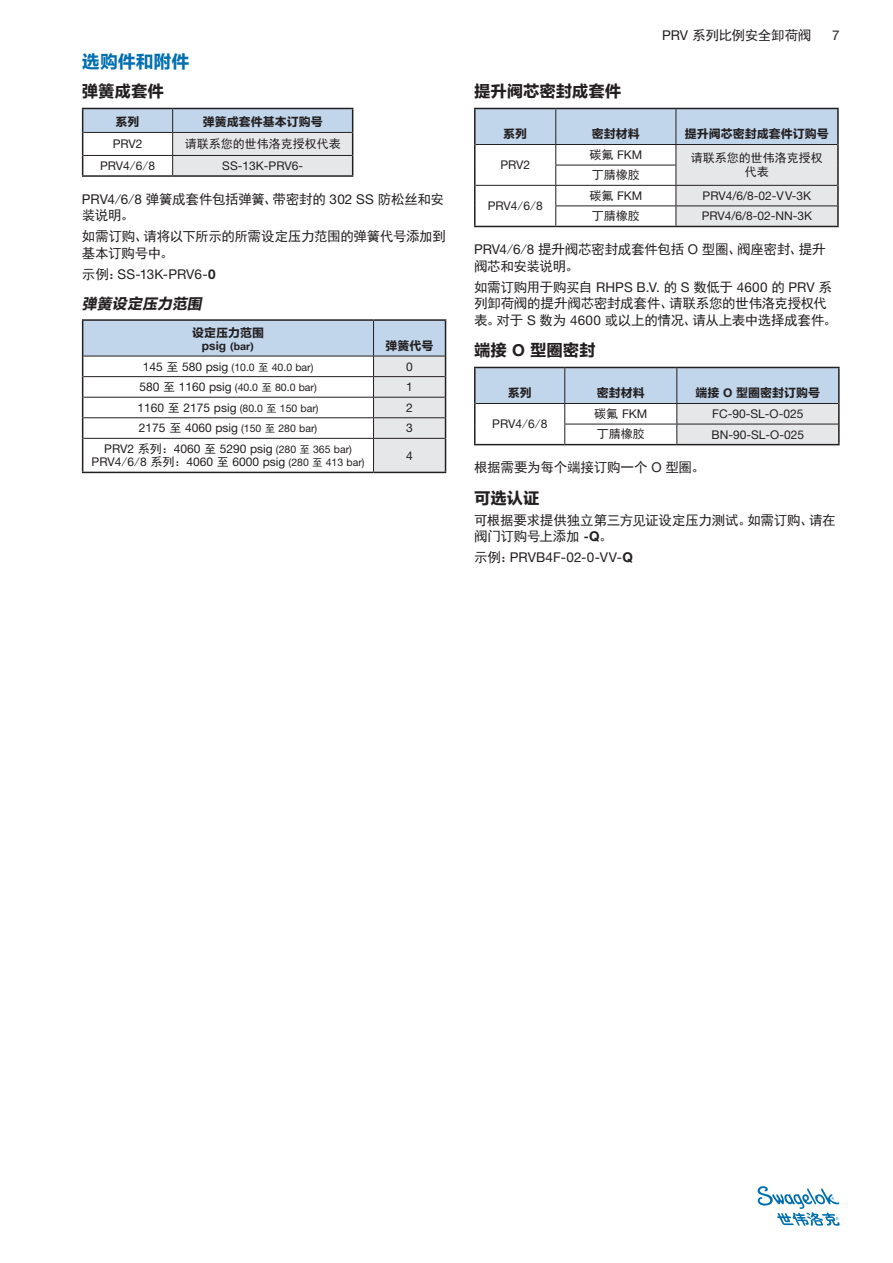
<style>
.page{position:relative;width:893px;height:1263px;background:#fff}
.page>*{position:absolute;margin:0;border:0;box-sizing:border-box;transform-origin:0 0}
.t1{font:700 18px "Sim Hei";letter-spacing:-.01em;color:#006faf}
.t2{font:700 16.5px "Sim Hei";letter-spacing:-.005em;color:#231f20}
.t3{font:italic 700 15px "Sim Hei";color:#231f20}
.t4{font:13.5px/16.5px "Sim Hei";letter-spacing:-.02em;color:#231f20}
.t5{font:13.5px "Helvetica Neue LT Std";letter-spacing:.01em;color:#231f20}
.t6{font:12px/13.5px "Helvetica Neue LT Std";color:#231f20;text-align:center}
.t7{font:700 12px "Sim Hei";color:#231f20}
.t8{font:12px "Sim Hei";color:#231f20}
.t9{font:700 12px "Helvetica Neue LT Std";color:#231f20}
.t10{font:10.5px "Helvetica Neue LT Std";color:#231f20}
.s1{font-family:"Sim Hei"}
.s2{font-family:"Helvetica Neue LT Std"}
.s3{font-weight:700}
.s4{font-family:"Sim Hei";font-size:10.5px}
.s5{font-size:10.5px}
.s6{font-size:12px}
.s7{font-family:"Sim Hei";font-size:12px}
.s8{font-family:"Helvetica Neue LT Std";font-weight:700}
</style>
<div class="page">
<svg style="left:758px;top:1186px;width:82px;height:40px"></svg>
<hr style="left:474px;top:226px;width:82px;height:1px;background:#231f20">
<svg style="left:476px;top:109px;width:361px;height:117px"></svg>
<hr style="left:474px;top:108px;width:82px;height:1px;background:#231f20">
<hr style="left:474px;top:109px;width:2px;height:35px;background:#231f20">
<hr style="left:556px;top:108px;width:120px;height:1px;background:#231f20">
<hr style="left:676px;top:108px;width:163px;height:1px;background:#231f20">
<hr style="left:837px;top:109px;width:2px;height:35px;background:#231f20">
<hr style="left:474px;top:144px;width:2px;height:21px;background:#231f20">
<hr style="left:474px;top:165px;width:2px;height:20px;background:#231f20">
<hr style="left:837px;top:144px;width:2px;height:21px;background:#231f20">
<hr style="left:837px;top:165px;width:2px;height:20px;background:#231f20">
<hr style="left:474px;top:185px;width:2px;height:21px;background:#231f20">
<hr style="left:474px;top:206px;width:2px;height:20px;background:#231f20">
<hr style="left:837px;top:185px;width:2px;height:21px;background:#231f20">
<hr style="left:837px;top:206px;width:2px;height:20px;background:#231f20">
<hr style="left:556px;top:226px;width:120px;height:1px;background:#231f20">
<hr style="left:676px;top:226px;width:163px;height:1px;background:#231f20">
<hr style="left:677px;top:367px;width:163px;height:1px;background:#231f20">
<hr style="left:838px;top:368px;width:2px;height:35px;background:#231f20">
<svg style="left:474px;top:367px;width:365px;height:78px"></svg>
<hr style="left:838px;top:403px;width:2px;height:21px;background:#231f20">
<hr style="left:838px;top:424px;width:2px;height:20px;background:#231f20">
<hr style="left:565px;top:444px;width:112px;height:1px;background:#231f20">
<hr style="left:677px;top:444px;width:163px;height:1px;background:#231f20">
<svg style="left:82px;top:108px;width:271px;height:67px"></svg>
<hr style="left:82px;top:175px;width:91px;height:2px;background:#231f20">
<hr style="left:173px;top:175px;width:180px;height:2px;background:#231f20">
<hr style="left:82px;top:319px;width:291px;height:2px;background:#231f20">
<hr style="left:374px;top:319px;width:72px;height:2px;background:#231f20">
<svg style="left:82px;top:320px;width:364px;height:152px"></svg>
<hr style="left:82px;top:438px;width:1px;height:34px;background:#231f20">
<hr style="left:445px;top:438px;width:1px;height:34px;background:#231f20">
<hr style="left:82px;top:472px;width:291px;height:1px;background:#231f20">
<hr style="left:374px;top:472px;width:72px;height:1px;background:#231f20">
<h1 class="t1" style="left:82px;top:51px;width:109px">选购件和附件</h1>
<h2 class="t2" style="left:82px;top:81px;width:84px">弹簧成套件</h2>
<p class="t7" style="left:116px;top:115px;width:25px">系列</p>
<p class="t7" style="left:203px;top:115px;width:121px">弹簧成套件基本订购号</p>
<p class="t6" style="left:113px;top:137px;width:31px">PRV2</p>
<p class="t8" style="left:185px;top:138px;width:158px">请联系您的世伟洛克授权代表</p>
<p class="t6" style="left:100px;top:159px;width:57px">PRV4<span class="s1">/</span>6<span class="s1">/</span>8</p>
<p class="t6" style="left:222px;top:159px;width:82px">SS-13K-PRV6-</p>
<p class="t4" style="left:82px;top:191px;width:364px"><span class="s2">PRV4</span>/<span class="s2">6</span>/<span class="s2">8</span> 弹簧成套件包括弹簧、带密封的 <span class="s2">302 SS</span> 防松丝和安装说明。</p>
<p class="t4" style="left:82px;top:228px;width:366px">如需订购、请将以下所示的所需设定压力范围的弹簧代号添加到基本订购号中。</p>
<p class="t5" style="left:82px;top:266px;width:135px"><span class="s1">示例：</span>SS-13K-PRV6-<span class="s3">0</span></p>
<p class="t3" style="left:82px;top:294px;width:125px">弹簧设定压力范围</p>
<p class="t7" style="left:192px;top:325px;width:73px">设定压力范围</p>
<p class="t9" style="left:202px;top:338px;width:54px">psig <span class="s4">(</span><span class="s5">bar</span><span class="s4">)</span></p>
<p class="t7" style="left:385px;top:338px;width:49px">弹簧代号</p>
<p class="t10" style="left:143px;top:361px;width:172px"><span class="s6">145</span> <span class="s7">至</span> <span class="s6">580 psig</span> (10.0 <span class="s1">至</span> 40.0 bar)</p>
<p class="t6" style="left:406px;top:359px;width:8px">0</p>
<p class="t10" style="left:139px;top:381px;width:179px"><span class="s6">580</span> <span class="s7">至</span> <span class="s6">1160 psig</span> (40.0 <span class="s1">至</span> 80.0 bar)</p>
<p class="t6" style="left:406px;top:380px;width:8px">1</p>
<p class="t6" style="left:138px;top:401px;width:183px">1160 <span class="s1">至</span> 2175 psig <span class="s5">(80.0</span> <span class="s4">至</span> <span class="s5">150 bar)</span></p>
<p class="t6" style="left:406px;top:401px;width:8px">2</p>
<p class="t6" style="left:139px;top:421px;width:180px">2175 <span class="s1">至</span> 4060 psig <span class="s5">(150</span> <span class="s4">至</span> <span class="s5">280 bar)</span></p>
<p class="t6" style="left:406px;top:421px;width:8px">3</p>
<p class="t6" style="left:92px;top:442px;width:275px">PRV2 <span class="s1">系列：</span>4060 <span class="s1">至</span> 5290 psig <span class="s5">(280</span> <span class="s4">至</span> <span class="s5">365 bar)<br></span>PRV4<span class="s1">/</span>6<span class="s1">/</span>8 <span class="s1">系列：</span>4060 <span class="s1">至</span> 6000 psig <span class="s5">(280</span> <span class="s4">至</span> <span class="s5">413 bar)</span></p>
<p class="t6" style="left:406px;top:448px;width:8px">4</p>
<p class="t4" style="left:662px;top:27px;width:151px"><span class="s2">PRV</span> 系列比例安全卸荷阀</p>
<p class="t5" style="left:832px;top:28px;width:9px">7</p>
<h2 class="t2" style="left:474px;top:81px;width:149px">提升阀芯密封成套件</h2>
<p class="t7" style="left:503px;top:127px;width:25px">系列</p>
<p class="t7" style="left:592px;top:127px;width:49px">密封材料</p>
<p class="t7" style="left:685px;top:127px;width:145px">提升阀芯密封成套件订购号</p>
<p class="t6" style="left:500px;top:158px;width:31px">PRV2</p>
<p class="t6" style="left:589px;top:148px;width:55px"><span class="s1">碳氟</span> FKM</p>
<p class="t8" style="left:691px;top:152px;width:133px">请联系您的世伟洛克授权</p>
<p class="t8" style="left:592px;top:169px;width:49px">丁腈橡胶</p>
<p class="t8" style="left:745px;top:165px;width:25px">代表</p>
<p class="t6" style="left:589px;top:189px;width:55px"><span class="s1">碳氟</span> FKM</p>
<p class="t6" style="left:703px;top:189px;width:110px">PRV4/6/8-02-VV-3K</p>
<p class="t8" style="left:592px;top:210px;width:49px">丁腈橡胶</p>
<p class="t6" style="left:702px;top:209px;width:112px">PRV4/6/8-02-NN-3K</p>
<p class="t4" style="left:474px;top:241px;width:353px"><span class="s2">PRV4</span>/<span class="s2">6</span>/<span class="s2">8</span> 提升阀芯密封成套件包括 <span class="s2">O</span> 型圈、阀座密封、提升阀芯和安装说明。</p>
<p class="t5" style="left:474px;top:279px;width:359px"><span class="s1">如需订购用于购买自</span> RHPS B.V. <span class="s1">的</span> S <span class="s1">数低于</span> 4600 <span class="s1">的</span> PRV <span class="s1">系</span></p>
<p class="t4" style="left:474px;top:295px;width:365px">列卸荷阀的提升阀芯密封成套件、请联系您的世伟洛克授权代表。对于 <span class="s2">S</span> 数为 <span class="s2">4600</span> 或以上的情况、请从上表中选择成套件。</p>
<h2 class="t2" style="left:474px;top:340px;width:123px">端接 <span class="s2">O</span> 型圈密封</h2>
<p class="t7" style="left:508px;top:386px;width:25px">系列</p>
<p class="t7" style="left:597px;top:386px;width:49px">密封材料</p>
<p class="t7" style="left:695px;top:386px;width:126px">端接 <span class="s2">O</span> 型圈密封订购号</p>
<p class="t6" style="left:492px;top:417px;width:57px">PRV4<span class="s1">/</span>6<span class="s1">/</span>8</p>
<p class="t6" style="left:488px;top:199px;width:57px">PRV4<span class="s1">/</span>6<span class="s1">/</span>8</p>
<p class="t6" style="left:594px;top:407px;width:55px"><span class="s1">碳氟</span> FKM</p>
<p class="t6" style="left:712px;top:407px;width:93px">FC-90-SL-O-025</p>
<p class="t8" style="left:597px;top:428px;width:49px">丁腈橡胶</p>
<p class="t6" style="left:712px;top:427px;width:94px">BN-90-SL-O-025</p>
<p class="t4" style="left:474px;top:459px;width:232px">根据需要为每个端接订购一个 <span class="s2">O</span> 型圈。</p>
<h2 class="t2" style="left:474px;top:488px;width:67px">可选认证</h2>
<p class="t4" style="left:474px;top:512px;width:363px">可根据要求提供独立第三方见证设定压力测试。如需订购、请在阀门订购号上添加 <span class="s3">-</span><span class="s8">Q</span>。</p>
<p class="t5" style="left:474px;top:549px;width:161px"><span class="s1">示例：</span>PRVB4F-02-0-VV-<span class="s3">Q</span></p>
</div>
